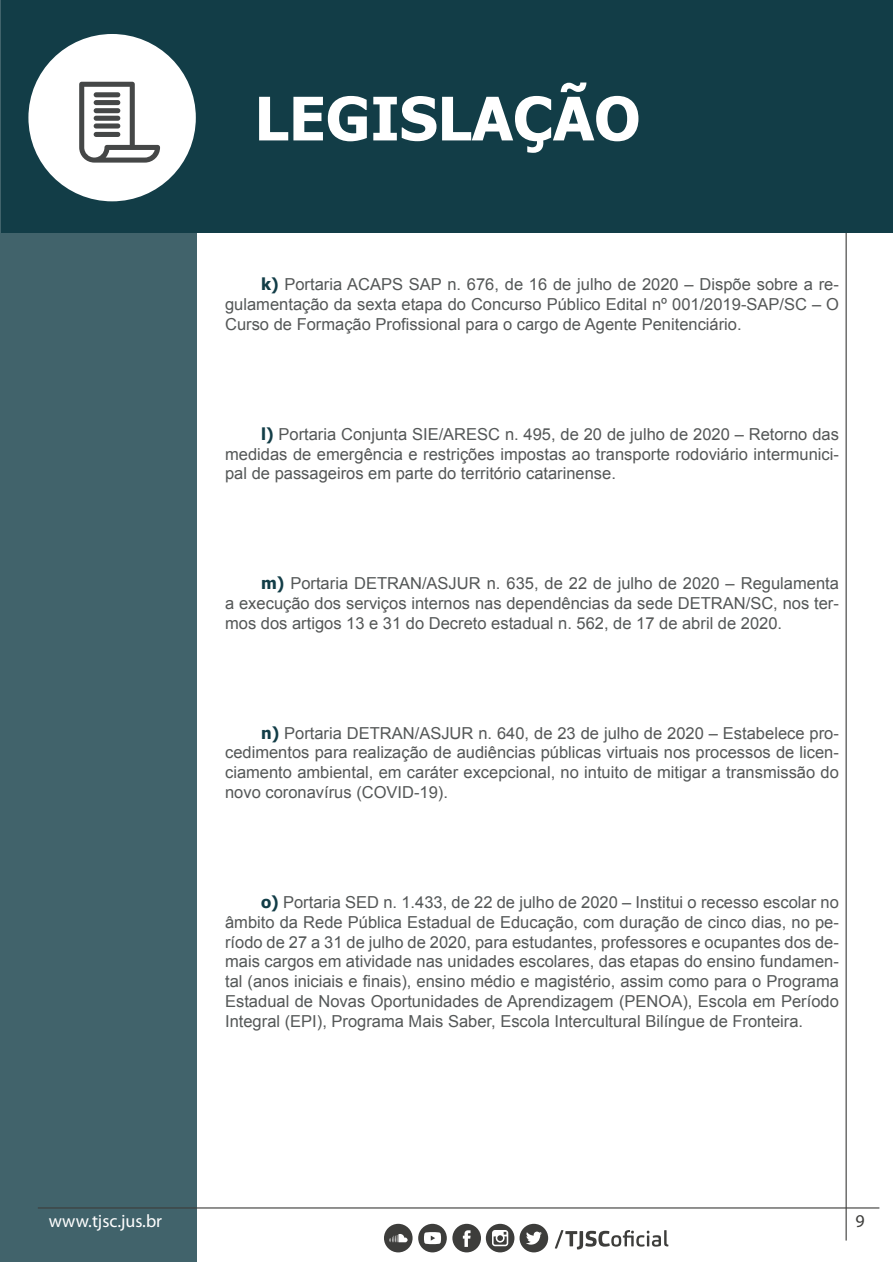
<style>
.page{position:relative;width:893px;height:1262px;background:#fff}
.page>*{position:absolute;margin:0;border:0;box-sizing:border-box;transform-origin:0 0}
.t1{font:700 60px "Tahoma";color:#fff}
.t2{font:18px "Myriad Pro";color:#fff}
.t3{font:18px "Myriad Pro";color:#3d3d3b}
.t4{font:16.5px/19.8px "Arial";color:#545757;text-align:justify}
.s1{font-family:"Tahoma";font-weight:700;color:#123d47}
</style>
<div class="page">
<svg style="left:555px;top:1230px;width:113px;height:19px"></svg>
<svg style="left:418px;top:1223px;width:130px;height:29px"></svg>
<svg style="left:384px;top:1223px;width:28px;height:29px"></svg>
<div style="left:0;top:0;width:196px;height:1262px;background:#41636b"></div>
<hr style="left:38px;top:1207px;width:841px;height:1px;background:#3d3d3b">
<hr style="left:845px;top:54px;width:1px;height:1186px;background:#3d3d3b">
<div style="left:2px;top:0;width:890px;height:232px;background:#123d47"></div>
<div style="left:28px;top:34px;width:168px;height:167px;background:#fff;border-radius:50%"></div>
<svg style="left:79px;top:82px;width:81px;height:81px"></svg>
<div style="left:94px;top:92px;width:26px;height:5px;background:#454747;border-radius:3px"></div>
<div style="left:94px;top:100px;width:26px;height:5px;background:#454747;border-radius:3px"></div>
<div style="left:94px;top:108px;width:26px;height:5px;background:#454747;border-radius:3px"></div>
<div style="left:94px;top:116px;width:26px;height:5px;background:#454747;border-radius:3px"></div>
<div style="left:94px;top:123px;width:26px;height:5px;background:#454747;border-radius:3px"></div>
<div style="left:94px;top:132px;width:26px;height:5px;background:#454747;border-radius:3px"></div>
<h1 class="t1" style="left:254px;top:76px;width:387px">LEGISLAÇÃO</h1>
<p class="t4" style="left:225px;top:275px;width:615px;text-indent:36px"><span class="s1">k)</span> Portaria ACAPS SAP n. 676, de 16 de julho de 2020 – Dispõe sobre a re&shy;gulamentação da sexta etapa do Concurso Público Edital nº 001/2019-SAP/SC – O Curso de Formação Profissional para o cargo de Agente Penitenciário.</p>
<p class="t4" style="left:225px;top:424px;width:615px;text-indent:36px"><span class="s1">l)</span> Portaria Conjunta SIE/ARESC n. 495, de 20 de julho de 2020 – Retorno das medidas de emergência e restrições impostas ao transporte rodoviário intermunici&shy;pal de passageiros em parte do território catarinense.</p>
<p class="t4" style="left:225px;top:573px;width:615px;text-indent:36px"><span class="s1">m)</span> Portaria DETRAN/ASJUR n. 635, de 22 de julho de 2020 – Regulamenta a execução dos serviços internos nas dependências da sede DETRAN/SC, nos ter&shy;mos dos artigos 13 e 31 do Decreto estadual n. 562, de 17 de abril de 2020.</p>
<p class="t4" style="left:225px;top:723px;width:615px;text-indent:36px"><span class="s1">n)</span> Portaria DETRAN/ASJUR n. 640, de 23 de julho de 2020 – Estabelece pro&shy;cedimentos para realização de audiências públicas virtuais nos processos de licen&shy;ciamento ambiental, em caráter excepcional, no intuito de mitigar a transmissão do novo coronavírus (COVID-19).</p>
<p class="t4" style="left:225px;top:892px;width:615px;text-indent:36px"><span class="s1">o)</span> Portaria SED n. 1.433, de 22 de julho de 2020 – Institui o recesso escolar no âmbito da Rede Pública Estadual de Educação, com duração de cinco dias, no pe&shy;ríodo de 27 a 31 de julho de 2020, para estudantes, professores e ocupantes dos de&shy;mais cargos em atividade nas unidades escolares, das etapas do ensino fundamen&shy;tal (anos iniciais e finais), ensino médio e magistério, assim como para o Programa Estadual de Novas Oportunidades de Aprendizagem (PENOA), Escola em Período Integral (EPI), Programa Mais Saber, Escola Intercultural Bilíngue de Fronteira.</p>
<p class="t2" style="left:37px;top:1210px;width:126px">wwww.tjsc.jus.br</p>
<p class="t2" style="left:51px;top:1212px;width:101px">ww.tjsc.jus.br</p>
<p class="t3" style="left:855px;top:1210px;width:11px">9</p>
</div>
